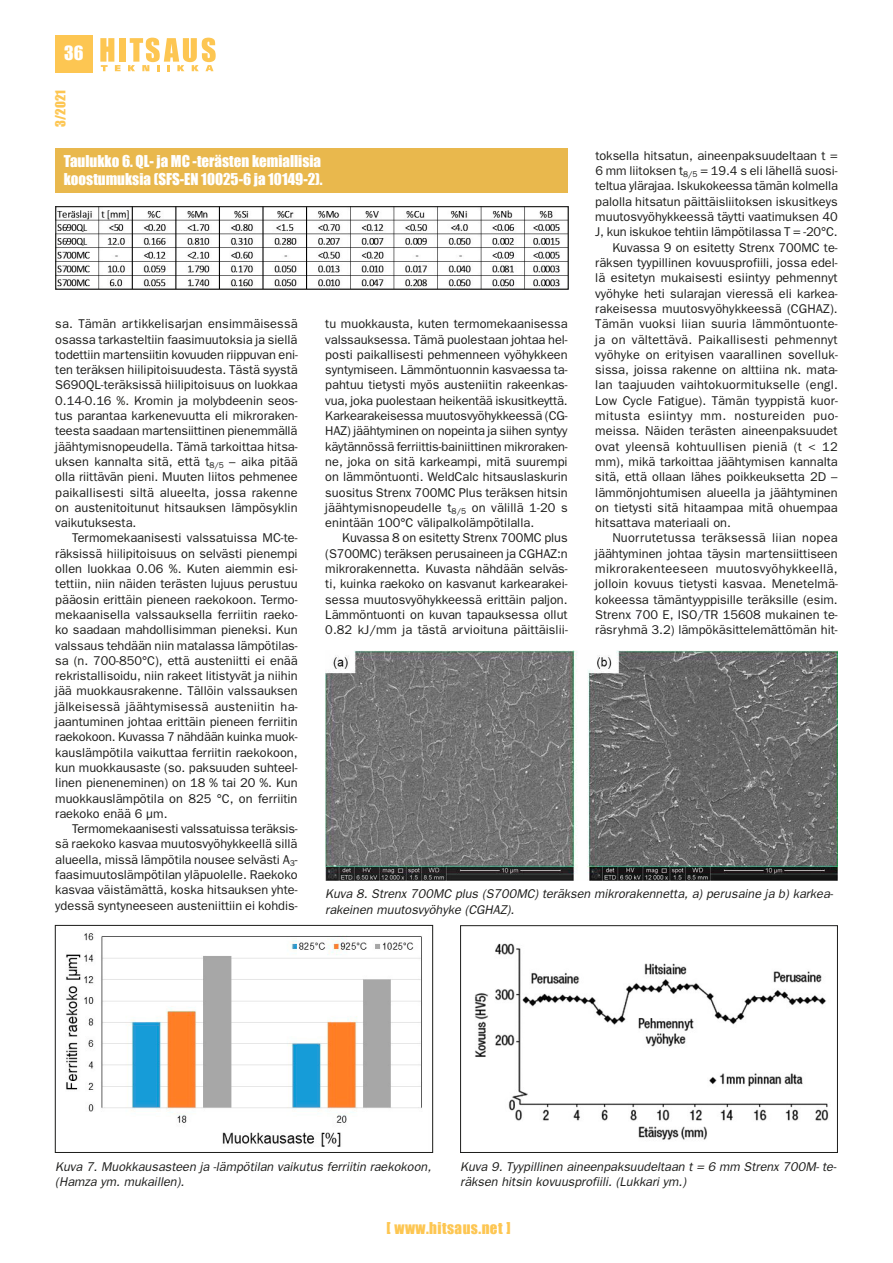
<style>
.page{position:relative;width:893px;height:1263px;background:#fff}
.page>*{position:absolute;margin:0;border:0;box-sizing:border-box;transform-origin:0 0}
.t1{font:18px "Impact";color:#fff}
.t2{font:15px/18px "Impact";color:#fff}
.t3{font:15px "Impact";letter-spacing:.03em;color:#fdc652}
.t4{font:12.75px/15.3px "Franklin Gothic";color:#1d1d1b;text-align:justify}
.t5{font:italic 12.75px/15.3px "Franklin Gothic";color:#1d1d1b}
.t6{font:12.75px "Franklin Gothic";letter-spacing:.02em;color:#1d1d1b}
.t7{font:12.75px "Franklin Gothic";letter-spacing:.03em;color:#1d1d1b}
.t8{font:12.75px "Franklin Gothic";letter-spacing:.035em;color:#1d1d1b}
.t9{font:12.75px "Impact";color:#fdc652}
</style>
<div class="page">
<div style="left:55px;top:36px;width:38px;height:37px;background:#fdc652"></div>
<svg style="left:100px;top:38px;width:21px;height:33px"></svg>
<div style="left:120px;top:38px;width:6px;height:24px;background:#fdc652"></div>
<svg style="left:128px;top:38px;width:88px;height:33px"></svg>
<div style="left:55px;top:149px;width:513px;height:44px;background:#e9b84d"></div>
<img style="left:57px;top:208px;width:510px;height:80px">
<div style="left:55px;top:206px;width:514px;height:84px;border:1px solid #1d1d1b"></div>
<img style="left:66px;top:933px;width:356px;height:214px">
<div style="left:55px;top:925px;width:378px;height:228px;border:1px solid #1d1d1b"></div>
<img style="left:474px;top:943px;width:355px;height:197px">
<div style="left:460px;top:925px;width:378px;height:228px;border:1px solid #1d1d1b"></div>
<img style="left:325px;top:651px;width:513px;height:230px">
<h1 class="t1" style="left:64px;top:39px;width:21px">36</h1>
<p class="t9" style="left:50px;top:126px;width:38px;rotate:-90deg">3/2021</p>
<p class="t4" style="left:595px;top:148px;width:244px">toksella hitsatun, aineenpaksuudeltaan t =</p>
<p class="t4" style="left:595px;top:163px;width:244px">6 mm liitoksen t<sub>8/5</sub> = 19.4 s eli lähellä suosi-</p>
<p class="t4" style="left:595px;top:178px;width:244px">teltua ylärajaa. Iskukokeessa tämän kolmella</p>
<p class="t4" style="left:595px;top:194px;width:244px">palolla hitsatun päittäisliitoksen iskusitkeys</p>
<p class="t4" style="left:595px;top:209px;width:244px">muutosvyöhykkeessä täytti vaatimuksen 40</p>
<p class="t4" style="left:595px;top:224px;width:244px">J, kun iskukoe tehtiin lämpötilassa T = -20°C.</p>
<p class="t4" style="left:612px;top:239px;width:227px">Kuvassa 9 on esitetty Strenx 700MC te-</p>
<p class="t4" style="left:595px;top:255px;width:244px">räksen tyypillinen kovuusprofiili, jossa edel-</p>
<p class="t4" style="left:595px;top:270px;width:244px">lä esitetyn mukaisesti esiintyy pehmennyt</p>
<p class="t4" style="left:595px;top:285px;width:244px">vyöhyke heti sularajan vieressä eli karkea-</p>
<p class="t4" style="left:595px;top:301px;width:244px">rakeisessa muutosvyöhykkeessä (CGHAZ).</p>
<p class="t4" style="left:595px;top:316px;width:244px">Tämän vuoksi liian suuria lämmöntuonte-</p>
<p class="t6" style="left:595px;top:332px;width:244px">ja on vältettävä. Paikallisesti pehmennyt</p>
<p class="t4" style="left:595px;top:347px;width:244px">vyöhyke on erityisen vaarallinen sovelluk-</p>
<p class="t4" style="left:595px;top:362px;width:244px">sissa, joissa rakenne on alttiina nk. mata-</p>
<p class="t4" style="left:595px;top:377px;width:244px">lan taajuuden vaihtokuormitukselle (engl.</p>
<p class="t4" style="left:595px;top:392px;width:244px">Low Cycle Fatigue). Tämän tyyppistä kuor-</p>
<p class="t8" style="left:595px;top:408px;width:244px">mitusta esiintyy mm. nostureiden puo-</p>
<p class="t4" style="left:595px;top:423px;width:244px">meissa. Näiden terästen aineenpaksuudet</p>
<p class="t6" style="left:595px;top:439px;width:244px">ovat yleensä kohtuullisen pieniä (t &lt; 12</p>
<p class="t4" style="left:595px;top:454px;width:244px">mm), mikä tarkoittaa jäähtymisen kannalta</p>
<p class="t4" style="left:595px;top:469px;width:244px">sitä, että ollaan lähes poikkeuksetta 2D –</p>
<p class="t4" style="left:595px;top:484px;width:244px">lämmönjohtumisen alueella ja jäähtyminen</p>
<p class="t4" style="left:595px;top:500px;width:244px">on tietysti sitä hitaampaa mitä ohuempaa</p>
<p class="t4" style="left:595px;top:515px;width:137px">hitsattava materiaali on.</p>
<p class="t6" style="left:612px;top:531px;width:227px">Nuorrutetussa teräksessä liian nopea</p>
<p class="t4" style="left:595px;top:545px;width:244px">jäähtyminen johtaa täysin martensiittiseen</p>
<p class="t7" style="left:595px;top:561px;width:244px">mikrorakenteeseen muutosvyöhykkeellä,</p>
<p class="t4" style="left:595px;top:576px;width:244px">jolloin kovuus tietysti kasvaa. Menetelmä-</p>
<p class="t4" style="left:595px;top:591px;width:244px">kokeessa tämäntyyppisille teräksille (esim.</p>
<p class="t4" style="left:595px;top:607px;width:244px">Strenx 700 E, ISO/TR 15608 mukainen te-</p>
<p class="t4" style="left:595px;top:622px;width:244px">räsryhmä 3.2) lämpökäsittelemättömän hit-</p>
<p class="t2" style="left:64px;top:152px;width:260px">Taulukko 6. QL- ja MC -terästen kemiallisia koostumuksia (SFS-EN 10025-6 ja 10149-2).</p>
<p class="t4" style="left:55px;top:316px;width:244px">sa. Tämän artikkelisarjan ensimmäisessä osassa tarkasteltiin faasimuutoksia ja siellä todettiin martensiitin kovuuden riippuvan eni&shy;ten teräksen hiilipitoisuudesta. Tästä syystä S690QL-teräksissä hiilipitoisuus on luokkaa 0.14-0.16 %. Kromin ja molybdeenin seos&shy;tus parantaa karkenevuutta eli mikroraken&shy;teesta saadaan martensiittinen pienemmällä jäähtymisnopeudella. Tämä tarkoittaa hitsa&shy;uksen kannalta sitä, että t<sub>8/5</sub> – aika pitää olla riittävän pieni. Muuten liitos pehmenee paikallisesti siltä alueelta, jossa rakenne on austenitoitunut hitsauksen lämpösyklin vaikutuksesta.</p>
<p class="t4" style="left:55px;top:530px;width:244px;text-indent:17px">Termomekaanisesti valssatuissa MC-te&shy;räksissä hiilipitoisuus on selvästi pienempi ollen luokkaa 0.06 %. Kuten aiemmin esi&shy;tettiin, niin näiden terästen lujuus perustuu pääosin erittäin pieneen raekokoon. Termo&shy;mekaanisella valssauksella ferriitin raeko&shy;ko saadaan mahdollisimman pieneksi. Kun valssaus tehdään niin matalassa lämpötilas&shy;sa (n. 700-850°C), että austeniitti ei enää rekristallisoidu, niin rakeet litistyvät ja niihin jää muokkausrakenne. Tällöin valssauksen jälkeisessä jäähtymisessä austeniitin ha&shy;jaantuminen johtaa erittäin pieneen ferriitin raekokoon. Kuvassa 7 nähdään kuinka muok&shy;kauslämpötila vaikuttaa ferriitin raekokoon, kun muokkausaste (so. paksuuden suhteel&shy;linen pieneneminen) on 18 % tai 20 %. Kun muokkauslämpötila on 825 °C, on ferriitin raekoko enää 6 µm.</p>
<p class="t4" style="left:55px;top:821px;width:244px;text-indent:17px">Termomekaanisesti valssatuissa teräksis&shy;sä raekoko kasvaa muutosvyöhykkeellä sillä alueella, missä lämpötila nousee selvästi A<sub>3</sub>- faasimuutoslämpötilan yläpuolelle. Raekoko kasvaa väistämättä, koska hitsauksen yhte&shy;ydessä syntyneeseen austeniittiin ei kohdis-</p>
<p class="t4" style="left:325px;top:316px;width:244px">tu muokkausta, kuten termomekaanisessa valssauksessa. Tämä puolestaan johtaa hel&shy;posti paikallisesti pehmenneen vyöhykkeen syntymiseen. Lämmöntuonnin kasvaessa ta&shy;pahtuu tietysti myös austeniitin rakeenkas&shy;vua, joka puolestaan heikentää iskusitkeyttä.<br>Karkearakeisessa muutosvyöhykkeessä (CG-HAZ) jäähtyminen on nopeinta ja siihen syntyy käytännössä ferriittis-bainiittinen mikroraken&shy;ne, joka on sitä karkeampi, mitä suurempi on lämmöntuonti. WeldCalc hitsauslaskurin suositus Strenx 700MC Plus teräksen hitsin jäähtymisnopeudelle t<sub>8/5</sub> on välillä 1-20 s enintään 100°C välipalkolämpötilalla.</p>
<p class="t4" style="left:325px;top:530px;width:244px;text-indent:17px">Kuvassa 8 on esitetty Strenx 700MC plus (S700MC) teräksen perusaineen ja CGHAZ:n mikrorakennetta. Kuvasta nähdään selväs&shy;ti, kuinka raekoko on kasvanut karkearakei&shy;sessa muutosvyöhykkeessä erittäin paljon.<br>Lämmöntuonti on kuvan tapauksessa ollut 0.82 kJ/mm ja tästä arvioituna päittäislii-</p>
<p class="t5" style="left:325px;top:886px;width:509px">Kuva 8. Strenx 700MC plus (S700MC) teräksen mikrorakennetta, a) perusaine ja b) karkea&shy;rakeinen muutosvyöhyke (CGHAZ).</p>
<p class="t5" style="left:55px;top:1159px;width:377px">Kuva 7. Muokkausasteen ja -lämpötilan vaikutus ferriitin raekokoon, (Hamza ym. mukaillen).</p>
<p class="t5" style="left:460px;top:1159px;width:378px">Kuva 9. Tyypillinen aineenpaksuudeltaan t = 6 mm Strenx 700M- te&shy;räksen hitsin kovuusprofiili. (Lukkari ym.)</p>
<p class="t3" style="left:386px;top:1216px;width:126px">[ www.hitsaus.net ]</p>
</div>
